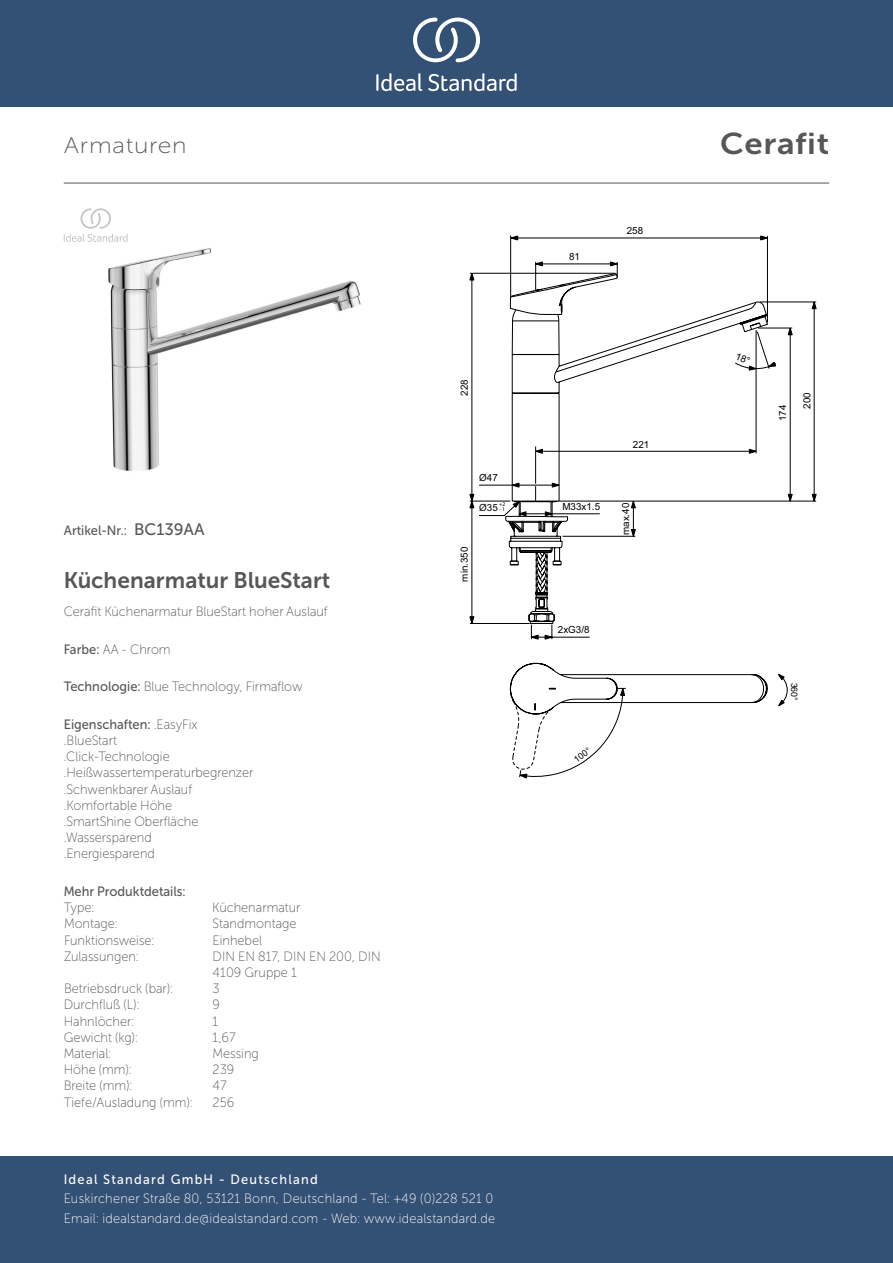
<style>
.page{position:relative;width:893px;height:1263px;background:#fff}
.page>*{position:absolute;margin:0;border:0;box-sizing:border-box;transform-origin:0 0}
._001_Produkttyp{font:30px "Museo Sans 700";letter-spacing:.02em;color:#575756;scale:1.1 1}
.t1{font:22.5px "Museo Sans Cyrl 700";color:#575756}
.t2{font:22.5px "Museo Sans Cyrl 100";letter-spacing:.03em;color:#575756;scale:1.1 1}
.Features{font:13.5px/16.2px "Museo Sans Cyrl 100";color:#575756;scale:.95 1}
.t3{font:13.5px/19.5px "Museo Sans Cyrl 100";letter-spacing:.02em;color:#fff;scale:.95 1}
.Accreditations{font:13.5px/16.2px "Museo Sans Cyrl 100";color:#575756;scale:.95 1}
.Marketing_Descriptio{font:13.5px "Museo Sans Cyrl 100";color:#575756;scale:.95 1}
.sku{font:13.5px "Museo Sans Cyrl 500";color:#575756;scale:.95 1}
.Technology{font:13.5px "Museo Sans Cyrl 100";color:#575756;scale:.95 1}
.t4{font:13.5px "Museo Sans Cyrl 500";letter-spacing:.1em;color:#fff;scale:.95 1}
.Operation_Type{font:13.5px "Museo Sans Cyrl 100";color:#575756;scale:.95 1}
.Depth__mm{font:13.5px "Museo Sans Cyrl 100";color:#575756;scale:.95 1}
.Mounting{font:13.5px "Museo Sans Cyrl 100";color:#575756;scale:.95 1}
.Operation_Pressure{font:13.5px "Museo Sans Cyrl 100";color:#575756;scale:.95 1}
.Type{font:13.5px "Museo Sans Cyrl 100";color:#575756;scale:.95 1}
.Net_Weight__kg{font:13.5px "Museo Sans Cyrl 100";color:#575756;scale:.95 1}
.Material{font:13.5px "Museo Sans Cyrl 100";color:#575756;scale:.95 1}
.Colour{font:13.5px "Museo Sans Cyrl 100";color:#575756;scale:.95 1}
.Flow_Rate__litre{font:13.5px "Museo Sans Cyrl 100";color:#575756;scale:.95 1}
.Width__mm{font:13.5px "Museo Sans Cyrl 100";color:#575756;scale:.95 1}
.Tap_Holes{font:13.5px "Museo Sans Cyrl 100";color:#575756;scale:.95 1}
.Height__mm{font:13.5px "Museo Sans Cyrl 100";color:#575756;scale:.95 1}
.t5{font:9.9px "Arial";color:#000}
.t6{font:8.85px "Arial";color:#000}
.t7{font:5.7px "Myriad Pro";color:#000}
.s1{font-size:16.5px}
.s2{font-family:"Museo Sans Cyrl 500"}
</style>
<div class="page">
<div style="left:0;top:1157px;width:893px;height:106px;background:#335075"></div>
<div style="left:0;top:0;width:893px;height:107px;background:#335075"></div>
<svg style="left:428px;top:73px;width:89px;height:18px"></svg>
<svg style="left:376px;top:73px;width:46px;height:18px"></svg>
<svg style="left:413px;top:18px;width:67px;height:44px"></svg>
<hr style="left:64px;top:183px;width:765px;height:1px;background:#575756">
<svg style="left:470px;top:235px;width:346px;height:469px"></svg>
<svg style="left:778px;top:674px;width:10px;height:32px"></svg>
<hr style="left:535px;top:447px;width:1px;height:37px;background:#000">
<svg style="left:469px;top:483px;width:93px;height:49px"></svg>
<svg style="left:510px;top:662px;width:116px;height:116px"></svg>
<svg style="left:510px;top:261px;width:108px;height:54px"></svg>
<hr style="left:510px;top:235px;width:1px;height:61px;background:#000">
<img style="left:108px;top:248px;width:253px;height:223px">
<svg style="left:64px;top:208px;width:64px;height:34px"></svg>
<svg style="left:736px;top:353px;width:20px;height:18px"></svg>
<p class="t2" style="left:64px;top:134px;width:113px">Armaturen</p>
<p class="sku" style="left:64px;top:523px;width:150px">Artikel-Nr.: <span class="s1">BC139AA</span></p>
<p class="t1" style="left:64px;top:567px;width:268px">Küchenarmatur BlueStart</p>
<p class="Marketing_Descriptio" style="left:64px;top:605px;width:279px">Cerafit Küchenarmatur BlueStart hoher Auslauf</p>
<p class="Colour" style="left:64px;top:642px;width:114px"><span class="s2">Farbe:</span> AA - Chrom</p>
<p class="Technology" style="left:64px;top:679px;width:253px"><span class="s2">Technologie:</span> Blue Technology, Firmaflow</p>
<p class="Features" style="left:64px;top:716px;width:201px"><span class="s2">Eigenschaften:</span> .EasyFix .BlueStart<br>.Click-Technologie .Heißwassertemperaturbegrenzer .Schwenkbarer Auslauf .Komfortable Höhe<br>.SmartShine Oberfläche .Wassersparend<br>.Energiesparend</p>
<p class="sku" style="left:64px;top:884px;width:130px">Mehr Produktdetails:</p>
<p class="Type" style="left:64px;top:900px;width:34px">Type:</p>
<p class="Type" style="left:212px;top:900px;width:94px">Küchenarmatur</p>
<p class="Mounting" style="left:64px;top:916px;width:58px">Montage:</p>
<p class="Mounting" style="left:213px;top:916px;width:90px">Standmontage</p>
<p class="Operation_Type" style="left:64px;top:933px;width:96px">Funktionsweise:</p>
<p class="Operation_Type" style="left:213px;top:933px;width:53px">Einhebel</p>
<p class="Accreditations" style="left:64px;top:948px;width:80px">Zulassungen:</p>
<p class="Accreditations" style="left:213px;top:948px;width:178px">DIN EN 817, DIN EN 200, DIN<br>4109 Gruppe 1</p>
<p class="Operation_Pressure" style="left:64px;top:981px;width:116px">Betriebsdruck (bar):</p>
<p class="Operation_Pressure" style="left:213px;top:981px;width:9px">3</p>
<p class="Flow_Rate__litre" style="left:64px;top:997px;width:81px">Durchfluß (L):</p>
<p class="Flow_Rate__litre" style="left:213px;top:997px;width:9px">9</p>
<p class="Tap_Holes" style="left:64px;top:1014px;width:76px">Hahnlöcher:</p>
<p class="Tap_Holes" style="left:213px;top:1014px;width:8px">1</p>
<p class="Net_Weight__kg" style="left:64px;top:1030px;width:79px">Gewicht (kg):</p>
<p class="Net_Weight__kg" style="left:213px;top:1030px;width:26px">1,67</p>
<p class="Material" style="left:64px;top:1046px;width:51px">Material:</p>
<p class="Material" style="left:213px;top:1046px;width:50px">Messing</p>
<p class="Height__mm" style="left:64px;top:1062px;width:73px">Höhe (mm):</p>
<p class="Height__mm" style="left:213px;top:1062px;width:24px">239</p>
<p class="Width__mm" style="left:64px;top:1078px;width:74px">Breite (mm):</p>
<p class="Width__mm" style="left:213px;top:1078px;width:16px">47</p>
<p class="Depth__mm" style="left:64px;top:1095px;width:137px">Tiefe/Ausladung (mm):</p>
<p class="Depth__mm" style="left:213px;top:1095px;width:24px">256</p>
<p class="t5" style="left:458px;top:396px;width:18px;rotate:-90deg">228</p>
<p class="t5" style="left:479px;top:471px;width:20px">Ø47</p>
<p class="t7" style="left:499px;top:500px;width:8px">+2</p>
<p class="t7" style="left:499px;top:506px;width:7px">- 1</p>
<p class="t5" style="left:479px;top:501px;width:20px">Ø35</p>
<p class="t5" style="left:457px;top:582px;width:37px;rotate:-90deg">min.350</p>
<p class="t4" style="left:64px;top:1172px;width:269px">Ideal Standard GmbH - Deutschland</p>
<p class="t3" style="left:64px;top:1189px;width:456px">Euskirchener Straße 80, 53121 Bonn, Deutschland - Tel: +49 (0)228 521 0<br>Email: idealstandard.de@idealstandard.com - Web: www.idealstandard.de</p>
<p class="t5" style="left:569px;top:250px;width:12px">81</p>
<p class="t5" style="left:627px;top:224px;width:18px">258</p>
<p class="t5" style="left:562px;top:499px;width:39px">M33x1.5</p>
<p class="t5" style="left:633px;top:437px;width:18px">221</p>
<p class="t5" style="left:619px;top:535px;width:34px;rotate:-90deg">max.40</p>
<p class="t5" style="left:558px;top:623px;width:33px">2xG3/8</p>
<p class="t6" style="left:571px;top:756px;width:20px;rotate:-37deg">100°</p>
<p class="_001_Produkttyp" style="left:720px;top:127px;width:101px">Cerafit</p>
<p class="t5" style="left:776px;top:421px;width:18px;rotate:-90deg">174</p>
<p class="t5" style="left:800px;top:409px;width:18px;rotate:-90deg">200</p>
<p class="t6" style="left:800px;top:682px;width:20px;rotate:90deg">360°</p>
</div>
